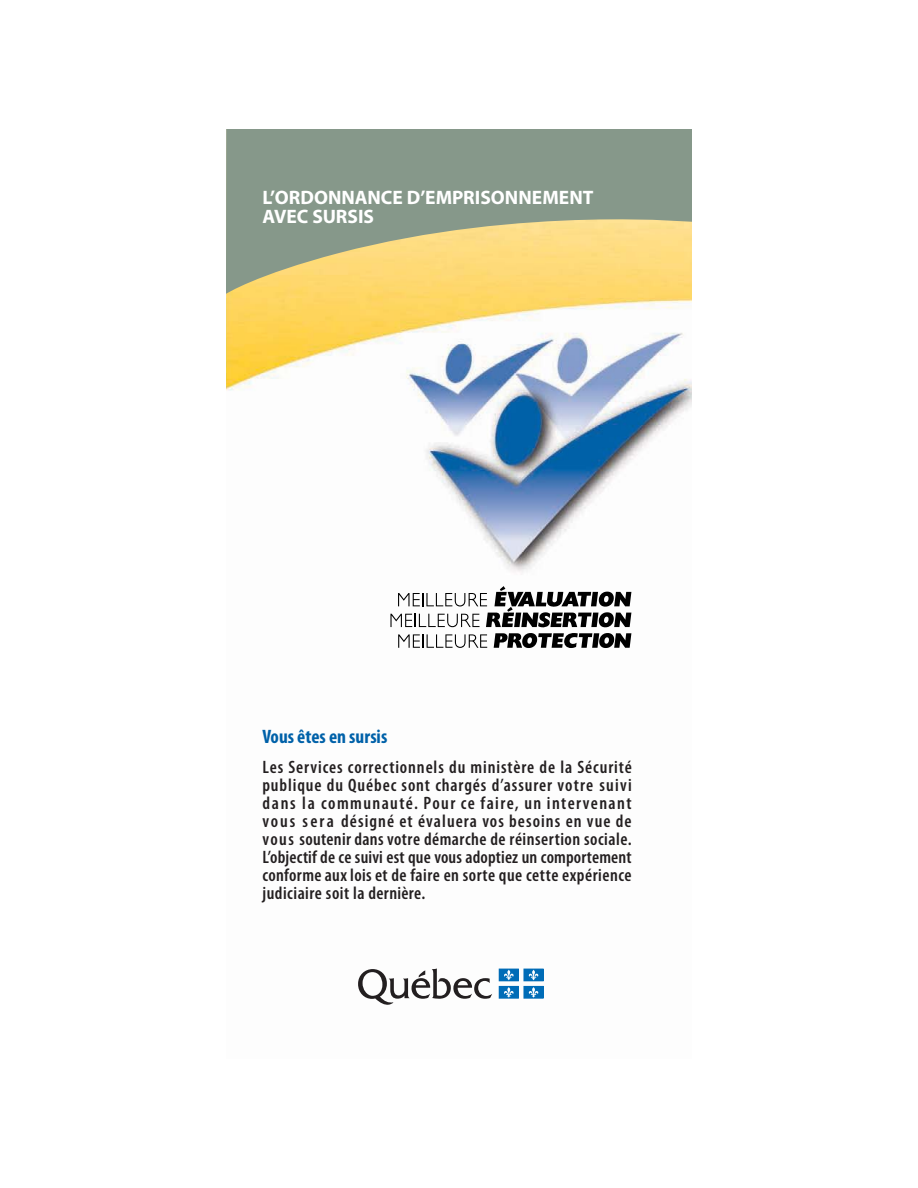
<style>
.page{position:relative;width:918px;height:1188px;background:#fff}
.page>*{position:absolute;margin:0;border:0;box-sizing:border-box;transform-origin:0 0}
.t1{font:700 19.5px/19.5px "Myriad";color:#fff}
.t2{font:700 condensed 19.5px "Myriad Pro";color:#0061a9}
.t3{font:600 condensed 18px/18px "Myriad Pro";letter-spacing:.03em;color:#231f20;text-align:justify}
</style>
<div class="page">
<img style="left:227px;top:294px;width:464px;height:705px">
<svg style="left:358px;top:968px;width:134px;height:37px"></svg>
<div style="left:499px;top:969px;width:19px;height:12px;background:#006cb7"></div>
<svg style="left:504px;top:970px;width:10px;height:10px"></svg>
<div style="left:524px;top:969px;width:19px;height:12px;background:#006cb7"></div>
<svg style="left:528px;top:970px;width:11px;height:10px"></svg>
<div style="left:499px;top:986px;width:19px;height:12px;background:#006cb7"></div>
<svg style="left:504px;top:987px;width:10px;height:11px"></svg>
<div style="left:524px;top:986px;width:19px;height:12px;background:#006cb7"></div>
<svg style="left:528px;top:987px;width:11px;height:11px"></svg>
<svg style="left:390px;top:586px;width:241px;height:62px"></svg>
<svg style="left:227px;top:129px;width:464px;height:165px;background:#aeae84"></svg>
<p class="t1" style="left:262px;top:189px;width:332px">L’ORDONNANCE D’EMPRISONNEMENT<br>AVEC SURSIS</p>
<p class="t2" style="left:262px;top:725px;width:126px">Vous êtes en sursis</p>
<p class="t3" style="left:262px;top:759px;width:371px">Les Services correctionnels du ministère de la Sécurité publique du Québec sont chargés d’assurer votre suivi dans la communauté. Pour ce faire, un intervenant vous sera désigné et évaluera vos besoins en vue de vous soutenir dans votre démarche de réinsertion sociale.<br>L’objectif de ce suivi est que vous adoptiez un comportement conforme aux lois et de faire en sorte que cette expérience judiciaire soit la dernière.</p>
</div>
